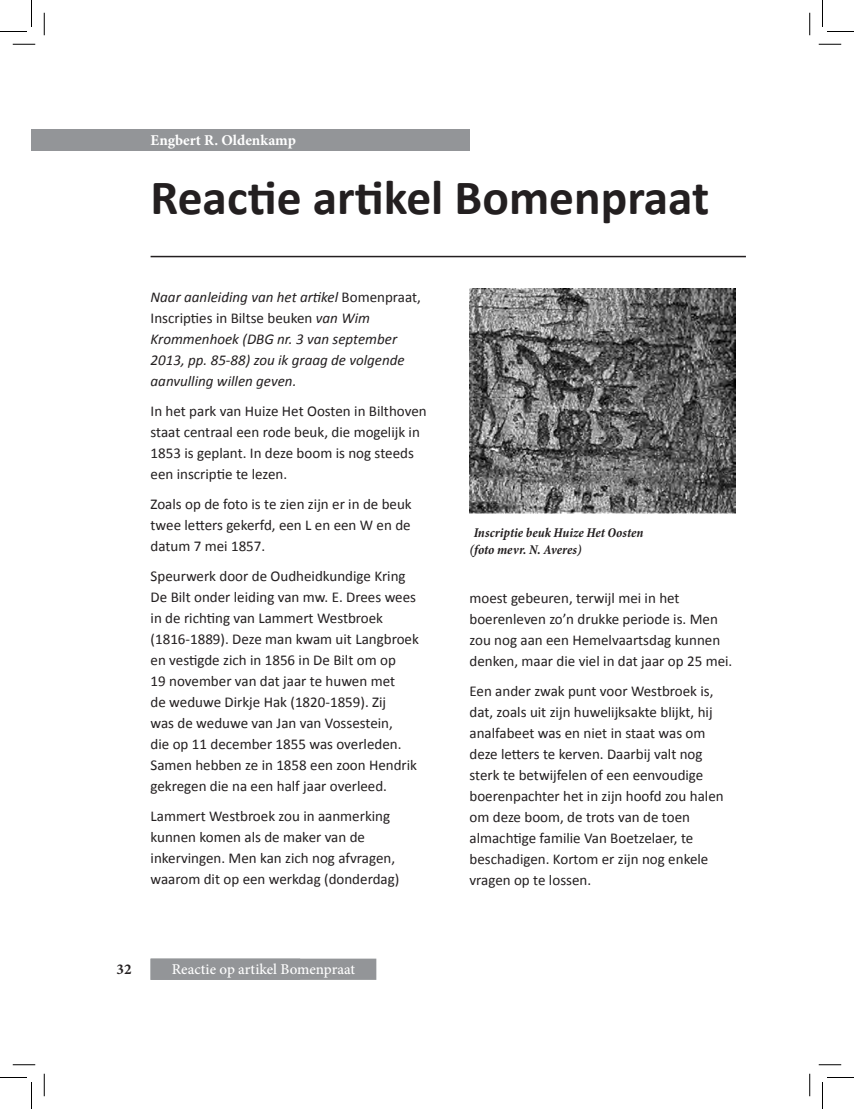
<style>
.page{position:relative;width:854px;height:1109px;background:#fff}
.page>*{position:absolute;margin:0;border:0;box-sizing:border-box;transform-origin:0 0}
.t1{font:700 49.5px "Calibri";color:#231f20}
.t2{font:15px/21px "Calibri";color:#231f20}
.t3{font:italic 15px/21px "Calibri";color:#231f20}
.t4{font:500 15px "Minion Pro";color:#fff}
.t5{font:700 15px "Minion Pro";color:#fff}
.t6{font:700 15px "Minion Pro";color:#231f20}
.t7{font:italic 700 condensed 13.5px/16.2px "Minion Pro";color:#231f20}
.s1{font-style:normal}
</style>
<div class="page">
<div style="left:32px;top:129px;width:437px;height:22px;background:#939598"></div>
<div style="left:151px;top:959px;width:225px;height:21px;background:#939598"></div>
<hr style="left:151px;top:256px;width:595px;height:1px;background:#231f20">
<img style="left:469px;top:288px;width:266px;height:226px">
<svg style="left:13px;top:44px;width:22px;height:1px"></svg>
<svg style="left:819px;top:44px;width:22px;height:1px"></svg>
<svg style="left:13px;top:1064px;width:22px;height:1px"></svg>
<svg style="left:819px;top:1064px;width:22px;height:1px"></svg>
<svg style="left:44px;top:13px;width:1px;height:22px"></svg>
<svg style="left:44px;top:1074px;width:1px;height:22px"></svg>
<svg style="left:809px;top:13px;width:1px;height:22px"></svg>
<svg style="left:809px;top:1074px;width:1px;height:22px"></svg>
<svg style="left:0;top:0;width:32px;height:32px"></svg>
<svg style="left:0;top:1077px;width:32px;height:32px"></svg>
<svg style="left:822px;top:0;width:32px;height:32px"></svg>
<svg style="left:822px;top:1077px;width:32px;height:32px"></svg>
<p class="t5" style="left:151px;top:129px;width:147px">Engbert R. Oldenkamp</p>
<h1 class="t1" style="left:151px;top:166px;width:560px">Reactie artikel Bomenpraat</h1>
<p class="t3" style="left:151px;top:286px;width:272px">Naar aanleiding van het artikel <span class="s1">Bomenpraat, Inscripties in Biltse beuken</span> van Wim Krommenhoek (DBG nr. 3 van september 2013, pp. 85-88) zou ik graag de volgende aanvulling willen geven.</p>
<p class="t2" style="left:151px;top:401px;width:278px">In het park van Huize Het Oosten in Bilthoven staat centraal een rode beuk, die mogelijk in 1853 is geplant. In deze boom is nog steeds een inscriptie te lezen.</p>
<p class="t2" style="left:151px;top:494px;width:263px;text-align:justify">Zoals op de foto is te zien zijn er in de beuk twee letters gekerfd, een L en een W en de datum 7 mei 1857.</p>
<p class="t2" style="left:151px;top:566px;width:270px">Speurwerk door de Oudheidkundige Kring De Bilt onder leiding van mw. E. Drees wees in de richting van Lammert Westbroek (1816-1889). Deze man kwam uit Langbroek en vestigde zich in 1856 in De Bilt om op<br>19 november van dat jaar te huwen met<br>de weduwe Dirkje Hak (1820-1859). Zij<br>was de weduwe van Jan van Vossestein,<br>die op 11 december 1855 was overleden.<br>Samen hebben ze in 1858 een zoon Hendrik gekregen die na een half jaar overleed.</p>
<p class="t2" style="left:151px;top:806px;width:250px">Lammert Westbroek zou in aanmerking kunnen komen als de maker van de inkervingen. Men kan zich nog afvragen, waarom dit op een werkdag (donderdag)</p>
<p class="t4" style="left:172px;top:959px;width:185px">Reactie op artikel Bomenpraat</p>
<p class="t6" style="left:117px;top:959px;width:16px">32</p>
<p class="t4" style="left:172px;top:959px;width:66px">Na m van</p>
<p class="t7" style="left:469px;top:525px;width:175px;text-indent:4px">Inscriptie beuk Huize Het Oosten (foto mevr. N. Averes)</p>
<p class="t2" style="left:469px;top:588px;width:264px">moest gebeuren, terwijl mei in het boerenleven zo’n drukke periode is. Men zou nog aan een Hemelvaartsdag kunnen denken, maar die viel in dat jaar op 25 mei.</p>
<p class="t2" style="left:469px;top:681px;width:256px">Een ander zwak punt voor Westbroek is, dat, zoals uit zijn huwelijksakte blijkt, hij analfabeet was en niet in staat was om deze letters te kerven. Daarbij valt nog sterk te betwijfelen of een eenvoudige boerenpachter het in zijn hoofd zou halen om deze boom, de trots van de toen almachtige familie Van Boetzelaer, te beschadigen. Kortom er zijn nog enkele vragen op te lossen.</p>
</div>
